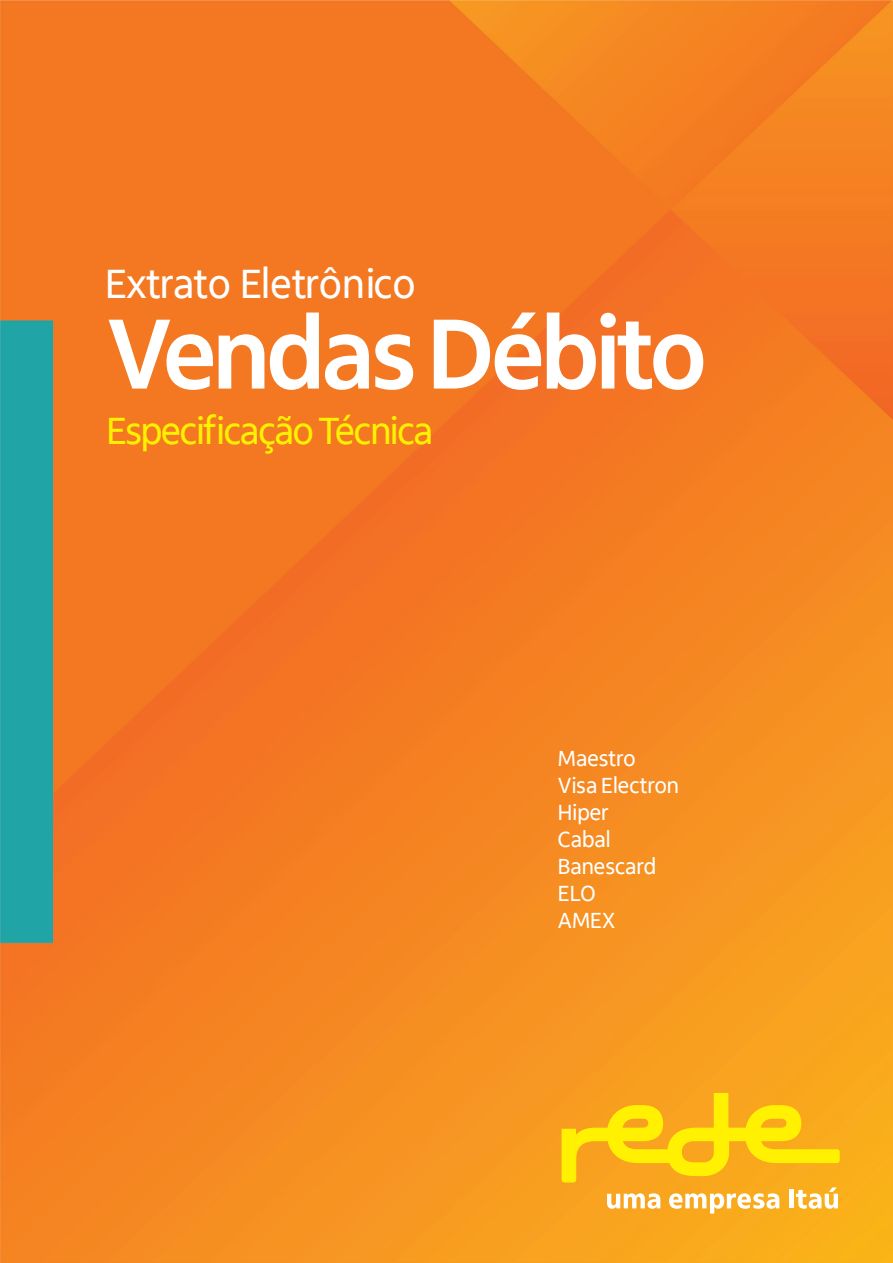
<style>
.page{position:relative;width:893px;height:1263px;background:#fff}
.page>*{position:absolute;margin:0;border:0;box-sizing:border-box;transform-origin:0 0}
.t1{font:700 102px "Itau Display";letter-spacing:-.03em;color:#fff}
.t2{font:42px "Itau Display";letter-spacing:-.01em;color:#fff}
.t3{font:39px "Itau Display";letter-spacing:-.03em;color:#fff101}
.t4{font:22.5px/27px "Itau Display";color:#fff}
</style>
<div class="page">
<img style="left:1px;top:0;width:892px;height:1263px">
<svg style="left:562px;top:1093px;width:278px;height:120px"></svg>
<p class="t2" style="left:105px;top:260px;width:312px">Extrato Eletrônico</p>
<p class="t1" style="left:107px;top:295px;width:601px">Vendas Débito</p>
<p class="t3" style="left:106px;top:408px;width:328px">Especificação Técnica</p>
<p class="t4" style="left:558px;top:745px;width:79px">Maestro</p>
<p class="t4" style="left:558px;top:772px;width:123px">Visa Electron</p>
<p class="t4" style="left:558px;top:799px;width:54px">Hiper<br>Cabal</p>
<p class="t4" style="left:558px;top:853px;width:100px">Banescard</p>
<p class="t4" style="left:558px;top:880px;width:39px">ELO</p>
<p class="t4" style="left:558px;top:907px;width:59px">AMEX</p>
</div>
